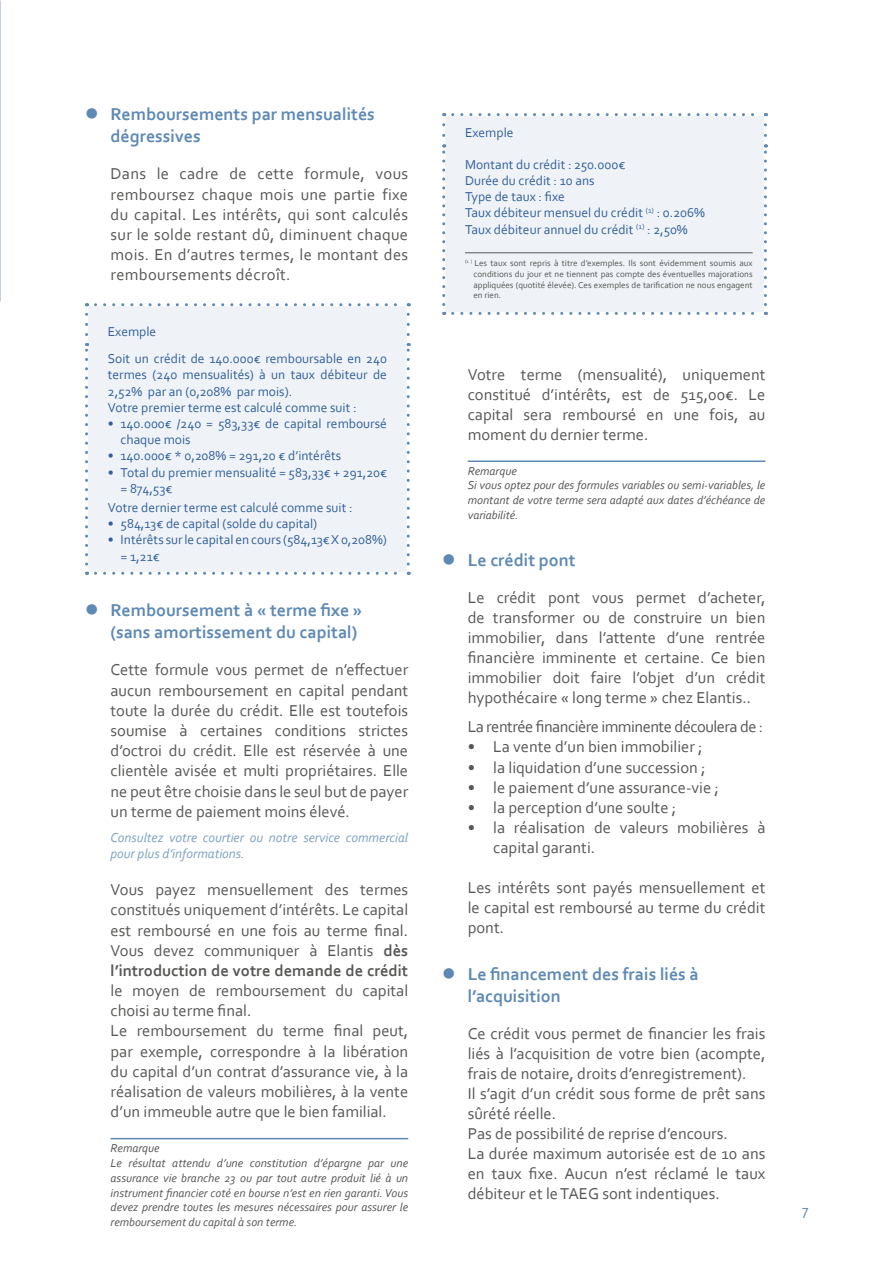
<style>
.page{position:relative;width:893px;height:1263px;background:#fff}
.page>*{position:absolute;margin:0;border:0;box-sizing:border-box;transform-origin:0 0}
.t1{font:700 18px/22px "Corbel";color:#5d89b4}
.t2{font:16.5px/20.2px "Corbel";color:#575756;text-align:justify}
.t3{font:16.5px "Corbel";letter-spacing:-.03em;color:#575756}
.t4{font:15px "Corbel";color:#5d89b4}
.t5{font:13.5px/16.2px "Corbel";color:#34609b}
.t6{font:italic 13.5px/16.6px "Corbel";color:#7da1c3}
.t7{font:italic 12px/14.9px "Corbel";color:#575756}
.t8{font:9px/10.8px "Corbel";color:#575756;text-align:justify}
.s1{font-weight:700}
</style>
<div class="page">
<hr style="left:111px;top:1138px;width:297px;height:1px;background:#5d89b4">
<div style="left:88px;top:306px;width:319px;height:266px;background:#eff3f7"></div>
<svg style="left:85px;top:303px;width:3px;height:32px"></svg>
<svg style="left:95px;top:303px;width:315px;height:32px"></svg>
<svg style="left:85px;top:343px;width:3px;height:221px"></svg>
<svg style="left:407px;top:343px;width:3px;height:221px"></svg>
<svg style="left:95px;top:572px;width:314px;height:3px"></svg>
<hr style="left:468px;top:460px;width:297px;height:2px;background:#5d89b4">
<div style="left:445px;top:116px;width:319px;height:196px;background:#eff3f7"></div>
<svg style="left:442px;top:113px;width:3px;height:22px"></svg>
<svg style="left:453px;top:113px;width:314px;height:22px"></svg>
<svg style="left:442px;top:144px;width:3px;height:161px"></svg>
<svg style="left:764px;top:144px;width:3px;height:161px"></svg>
<svg style="left:453px;top:312px;width:313px;height:3px"></svg>
<hr style="left:465px;top:252px;width:288px;height:1px;background:#575756">
<p class="t1" style="left:111px;top:103px;width:266px;text-indent:-26px">● Remboursements par mensualités dégressives</p>
<p class="t2" style="left:111px;top:163px;width:299px">Dans le cadre de cette formule, vous remboursez chaque mois une partie fixe du capital. Les intérêts, qui sont calculés sur le solde restant dû, diminuent chaque mois. En d’autres termes, le montant des remboursements décroît.</p>
<p class="t5" style="left:108px;top:318px;width:281px;line-height:27px">Exemple<br>Soit un crédit de 140.000€ remboursable en 240</p>
<p class="t5" style="left:108px;top:366px;width:281px">termes (240 mensualités) à un taux débiteur de<br>2,52% par an (0,208% par mois).<br>Votre premier terme est calculé comme suit :</p>
<p class="t5" style="left:121px;top:415px;width:268px;text-indent:-13px">• 140.000€ /240 = 583,33€ de capital remboursé chaque mois</p>
<p class="t5" style="left:108px;top:447px;width:235px">• 140.000€ * 0,208% = 291,20 € d’intérêts</p>
<p class="t5" style="left:121px;top:464px;width:268px;text-indent:-13px">• Total du premier mensualité = 583,33€ + 291,20€ = 874,53€</p>
<p class="t5" style="left:108px;top:499px;width:246px">Votre dernier terme est calculé comme suit :</p>
<p class="t5" style="left:108px;top:515px;width:211px">• 584,13€ de capital (solde du capital)</p>
<p class="t5" style="left:121px;top:531px;width:268px;text-indent:-13px">• Intérêts surle capital en cours (584,13€X0,208%) = 1,21€</p>
<p class="t1" style="left:85px;top:599px;width:279px;text-align:right">● Remboursement à « terme fixe » (sans amortissement du capital)</p>
<p class="t2" style="left:111px;top:659px;width:299px">Cette formule vous permet de n’effectuer aucun remboursement en capital pendant toute la durée du crédit. Elle est toutefois soumise à certaines conditions strictes d’octroi du crédit. Elle est réservée à une clientèle avisée et multi propriétaires. Elle ne peut être choisie dans le seul but de payer un terme de paiement moins élevé.</p>
<p class="t6" style="left:111px;top:829px;width:299px">Consultez votre courtier ou notre service commercial pour plus d’informations.</p>
<p class="t2" style="left:110px;top:879px;width:299px">Vous payez mensuellement des termes constitués uniquement d’intérêts. Le capital est remboursé en une fois au terme final.<br>Vous devez communiquer à Elantis <span class="s1">dès l’introduction de votre demande de crédit</span></p>
<p class="t2" style="left:110px;top:980px;width:299px;text-align:left">le moyen de remboursement du capital choisi au terme final.<br>Le remboursement du terme final peut, par exemple, correspondre à la libération du capital d’un contrat d’assurance vie, à la réalisation de valeurs mobilières, à la vente d’un immeuble autre que le bien familial.</p>
<p class="t7" style="left:111px;top:1140px;width:299px">Remarque<br>Le résultat attendu d’une constitution d’épargne par une assurance vie branche 23 ou par tout autre produit lié à un instrument financier coté en bourse n’est en rien garanti. Vous devez prendre toutes les mesures nécessaires pour assurer le remboursement du capital à son terme.</p>
<p class="t5" style="left:465px;top:125px;width:50px">Exemple</p>
<p class="t5" style="left:465px;top:156px;width:241px">Montant du crédit : 250.000€<br>Durée du crédit : 10 ans<br>Type de taux : fixe<br>Taux débiteur mensuel du crédit <sup>(1)</sup> : 0.206%<br>Taux débiteur annuel du crédit <sup>(1)</sup> : 2,50%</p>
<p class="t8" style="left:473px;top:257px;width:281px;text-indent:-9px"><sup>(1</sup> <sup>)</sup> Les taux sont repris à titre d’exemples. Ils sont évidemment soumis aux conditions du jour et ne tiennent pas compte des éventuelles majorations appliquées (quotité élevée). Ces exemples de tarification ne nous engagent en rien.</p>
<p class="t2" style="left:468px;top:364px;width:299px">Votre terme (mensualité), uniquement constitué d’intérêts, est de 515,00€. Le capital sera remboursé en une fois, au moment du dernier terme.</p>
<p class="t7" style="left:468px;top:463px;width:299px">Remarque<br>Si vous optez pour des formules variables ou semi-variables, le montant de votre terme sera adapté aux dates d’échéance de variabilité.</p>
<p class="t1" style="left:442px;top:549px;width:135px">● Le crédit pont</p>
<p class="t2" style="left:468px;top:587px;width:299px">Le crédit pont vous permet d’acheter, de transformer ou de construire un bien immobilier, dans l’attente d’une rentrée financière imminente et certaine. Ce bien immobilier doit faire l’objet d’un crédit hypothécaire « long terme » chez Elantis..</p>
<p class="t3" style="left:468px;top:717px;width:297px">La rentrée financière imminente découlera de :</p>
<p class="t2" style="left:468px;top:736px;width:236px">• La vente d’un bien immobilier ;</p>
<p class="t2" style="left:468px;top:756px;width:239px">• la liquidation d’une succession ;</p>
<p class="t2" style="left:468px;top:776px;width:253px">• le paiement d’une assurance-vie ;</p>
<p class="t2" style="left:468px;top:797px;width:210px">• la perception d’une soulte ;</p>
<p class="t2" style="left:493px;top:817px;width:274px;text-indent:-25px">• la réalisation de valeurs mobilières à capital garanti.</p>
<p class="t2" style="left:468px;top:877px;width:299px">Les intérêts sont payés mensuellement et le capital est remboursé au terme du crédit pont.</p>
<p class="t1" style="left:468px;top:963px;width:233px;text-indent:-26px">● Le financement des frais liés à l’acquisition</p>
<p class="t2" style="left:468px;top:1023px;width:299px;text-align:left">Ce crédit vous permet de financier les frais liés à l’acquisition de votre bien (acompte, frais de notaire, droits d’enregistrement).<br>Il s’agit d’un crédit sous forme de prêt sans sûrété réelle.<br>Pas de possibilité de reprise d’encours.<br>La durée maximum autorisée est de 10 ans en taux fixe. Aucun n’est réclamé le taux débiteur et leTAEG sont indentiques.</p>
<p class="t4" style="left:802px;top:1200px;width:8px">7</p>
</div>
